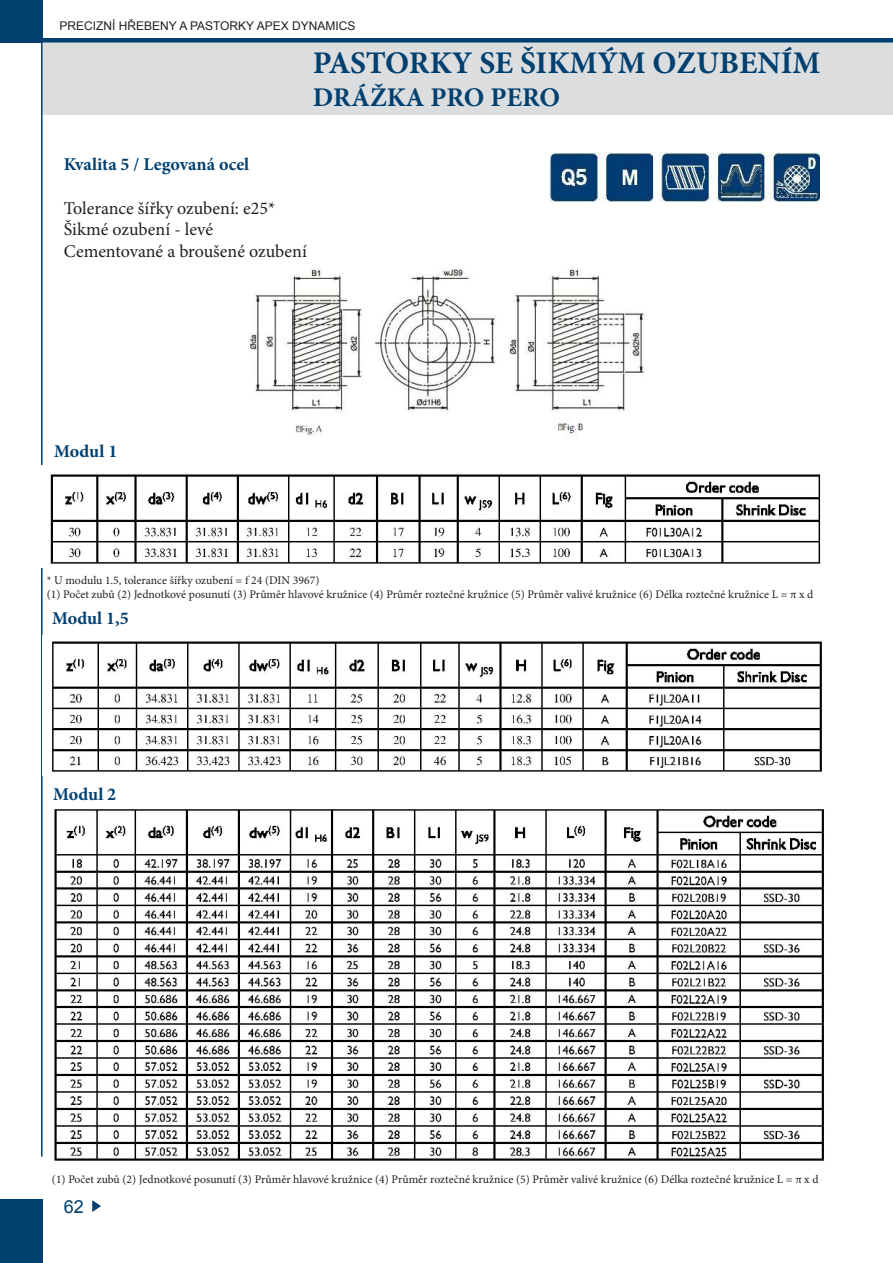
<style>
.page{position:relative;width:893px;height:1263px;background:#fff}
.page>*{position:absolute;margin:0;border:0;box-sizing:border-box;transform-origin:0 0}
.t1{font:700 31.5px "Minion Pro";color:#004071}
.t2{font:700 27px "Minion Pro";letter-spacing:-.005em;color:#004071}
.t3{font:18px/21.6px "Minion Pro";color:#231f20}
.t4{font:700 18px "Minion Pro";color:#004071}
.t5{font:18px "Arial";color:#004071}
.t6{font:12px "Arial";color:#231f20}
.t7{font:11.7px/14.1px "Minion Pro";color:#231f20}
</style>
<div class="page">
<div style="left:43px;top:43px;width:850px;height:72px;background:#dcddde"></div>
<div style="left:0;top:0;width:43px;height:43px;background:#004071"></div>
<div style="left:43px;top:38px;width:850px;height:5px;background:#004071"></div>
<div style="left:0;top:1199px;width:43px;height:64px;background:#004071"></div>
<hr style="left:41px;top:43px;width:2px;height:1114px;background:#004071">
<svg style="left:92px;top:1200px;width:9px;height:12px"></svg>
<img style="left:248px;top:268px;width:396px;height:167px">
<img style="left:41px;top:466px;width:780px;height:101px">
<img style="left:51px;top:641px;width:771px;height:131px">
<img style="left:54px;top:809px;width:771px;height:352px">
<img style="left:549px;top:152px;width:271px;height:50px">
<p class="t6" style="left:60px;top:18px;width:297px">PRECIZNÍ HŘEBENY A PASTORKY APEX DYNAMICS</p>
<h1 class="t1" style="left:313px;top:46px;width:509px">PASTORKY SE ŠIKMÝM OZUBENÍM</h1>
<h2 class="t2" style="left:313px;top:82px;width:249px">DRÁŽKA PRO PERO</h2>
<h3 class="t4" style="left:64px;top:155px;width:187px">Kvalita 5 / Legovaná ocel</h3>
<h3 class="t3" style="left:64px;top:198px;width:245px">Tolerance šířky ozubení: e25*<br>Šikmé ozubení - levé<br>Cementované a broušené ozubení</h3>
<h3 class="t4" style="left:54px;top:442px;width:65px">Modul 1</h3>
<p class="t7" style="left:47px;top:573px;width:768px">* U modulu 1.5, tolerance šířky ozubení = f 24 (DIN 3967)<br>(1) Počet zubů (2) Jednotkové posunutí (3) Průměr hlavové kružnice (4) Průměr roztečné kružnice (5) Průměr valivé kružnice (6) Délka roztečné kružnice L = π x d</p>
<h3 class="t4" style="left:52px;top:609px;width:78px">Modul 1,5</h3>
<h3 class="t4" style="left:53px;top:784px;width:65px">Modul 2</h3>
<p class="t7" style="left:52px;top:1172px;width:768px">(1) Počet zubů (2) Jednotkové posunutí (3) Průměr hlavové kružnice (4) Průměr roztečné kružnice (5) Průměr valivé kružnice (6) Délka roztečné kružnice L = π x d</p>
<h3 class="t5" style="left:64px;top:1196px;width:22px">62</h3>
</div>
